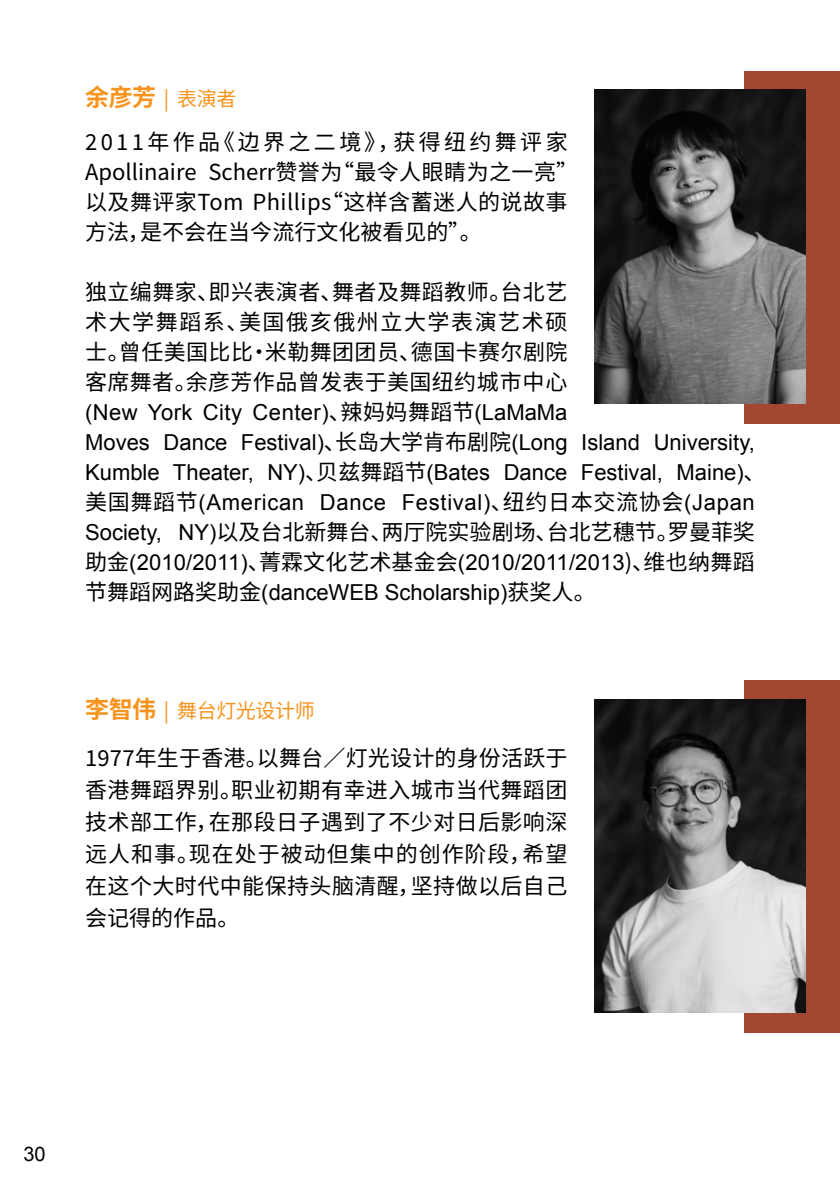
<style>
.page{position:relative;width:840px;height:1191px;background:#fff}
.page>*{position:absolute;margin:0;border:0;box-sizing:border-box;transform-origin:0 0}
.t1{font:22px/30px "Source Han Sans CN";letter-spacing:.02em;color:#000;text-align:justify}
.t2{font:22px/30px "Arial";color:#000}
.t3{font:22px "Source Han Sans CN";color:#000}
.t4{font:20px "Source Han Sans CN";letter-spacing:-.02em;color:#f7941e}
.t5{font:20px "Arial";color:#000}
.s1{font-weight:700;font-size:24px}
.s2{font-family:"Source Han Sans CN"}
.s3{font-family:"Arial"}
</style>
<div class="page">
<div style="left:743px;top:680px;width:96px;height:353px;background:#a34732"></div>
<img style="left:594px;top:699px;width:210px;height:313px">
<div style="left:743px;top:71px;width:96px;height:353px;background:#a34732"></div>
<img style="left:594px;top:90px;width:210px;height:314px">
<p class="t4" style="left:85px;top:87px;width:153px"><span class="s1">余彦芳</span> | 表演者</p>
<p class="t1" style="left:85px;top:127px;width:494px;text-align:left">2011年作品《边界之二境》，获得纽约舞评家<br>Apollinaire Scherr赞誉为“最令人眼睛为之一亮”以及舞评家Tom Phillips“这样含蓄迷人的说故事方法，是不会在当今流行文化被看见的”。</p>
<p class="t1" style="left:85px;top:277px;width:483px">独立编舞家、即兴表演者、舞者及舞蹈教师。台北艺术大学舞蹈系、美国俄亥俄州立大学表演艺术硕士。曾任美国比比• 米勒舞团团员、德国卡赛尔剧院客席舞者。余彦芳作品曾发表于美国纽约城市中心</p>
<p class="t2" style="left:85px;top:397px;width:681px">(New York City Center)<span class="s2">、辣妈妈舞蹈节</span>(LaMaMa<br>Moves Dance Festival)<span class="s2">、长岛大学肯布剧院</span>(Long Island University, Kumble Theater, NY)<span class="s2">、贝兹舞蹈节</span>(Bates Dance Festival, Maine)<span class="s2">、美国舞蹈节</span>(American Dance Festival)<span class="s2">、纽约日本交流协会</span>(Japan</p>
<p class="t3" style="left:85px;top:519px;width:670px"><span class="s3">Society, NY)</span>以及台北新舞台、两厅院实验剧场、台北艺穗节。罗曼菲奖</p>
<p class="t2" style="left:85px;top:547px;width:670px"><span class="s2">助金</span>(2010/2011)<span class="s2">、菁霖文化艺术基金会</span>(2010/2011/2013<span class="s2">)、维也纳舞蹈节舞蹈网路奖助金</span>(danceWEB Scholarship)<span class="s2">获奖人。</span></p>
<p class="t4" style="left:85px;top:699px;width:231px"><span class="s1">李智伟</span> | 舞台灯光设计师</p>
<p class="t1" style="left:85px;top:742px;width:483px;line-height:32px">1977年生于香港。以舞台／灯光设计的身份活跃于香港舞蹈界别。职业初期有幸进入城市当代舞蹈团技术部工作，在那段日子遇到了不少对日后影响深远人和事。现在处于被动但集中的创作阶段，希望在这个大时代中能保持头脑清醒，坚持做以后自己会记得的作品。</p>
<p class="t5" style="left:23px;top:1141px;width:24px">30</p>
</div>
